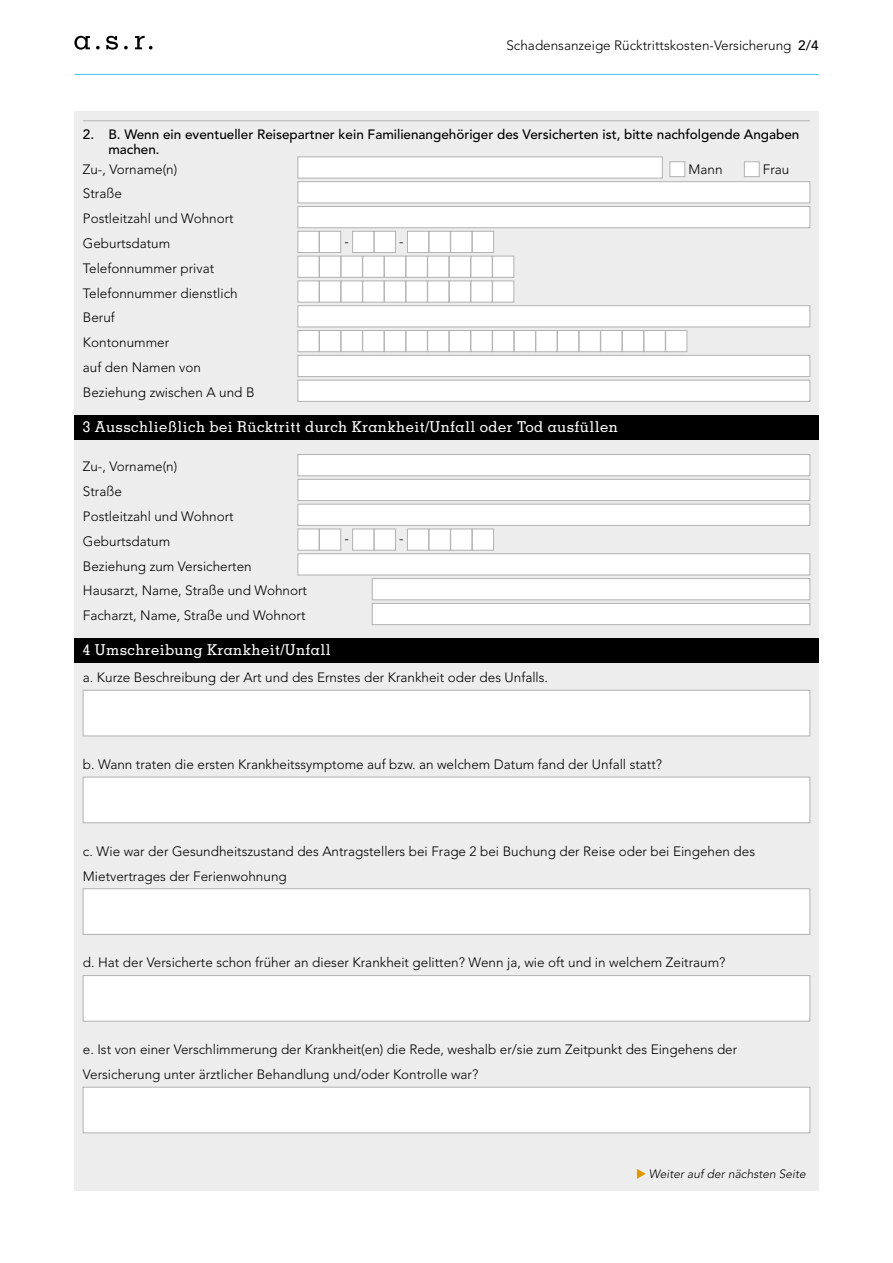
<style>
.page{position:relative;width:893px;height:1263px;background:#fff}
.page>*{position:absolute;margin:0;border:0;box-sizing:border-box;transform-origin:0 0}
.t1{font:500 15px "Memphis LT Std";letter-spacing:.025em;color:#fff}
.t2{font:300 13.5px/24.8px "Avenir LT Std";color:#000}
.t3{font:500 13.5px/15px "Avenir LT Std";color:#000}
.t4{font:italic 300 12px "Avenir LT Std";color:#000}
.s1{font-weight:500}
</style>
<div class="page">
<hr style="left:74px;top:74px;width:745px;height:1px;background:#46c2e6">
<svg style="left:124px;top:46px;width:4px;height:3px"></svg>
<svg style="left:135px;top:36px;width:18px;height:13px"></svg>
<svg style="left:96px;top:46px;width:4px;height:3px"></svg>
<svg style="left:74px;top:36px;width:16px;height:14px"></svg>
<svg style="left:106px;top:36px;width:12px;height:14px"></svg>
<div style="left:74px;top:112px;width:745px;height:1079px;background:#ededed"></div>
<hr style="left:83px;top:120px;width:727px;height:1px;background:#b3b2b2">
<div style="left:74px;top:415px;width:745px;height:25px;background:#000"></div>
<div style="left:74px;top:638px;width:745px;height:25px;background:#000"></div>
<div style="left:298px;top:157px;width:364px;height:21px;background:#fff;border:1px solid #b3b2b2"></div>
<div style="left:670px;top:162px;width:15px;height:15px;background:#fff;border:1px solid #b3b2b2"></div>
<div style="left:744px;top:162px;width:15px;height:15px;background:#fff;border:1px solid #b3b2b2"></div>
<div style="left:298px;top:181px;width:512px;height:22px;background:#fff;border:1px solid #b3b2b2"></div>
<div style="left:298px;top:206px;width:512px;height:22px;background:#fff;border:1px solid #b3b2b2"></div>
<div style="left:298px;top:231px;width:21px;height:22px;background:#fff;border:1px solid #b3b2b2"></div>
<div style="left:319px;top:231px;width:22px;height:22px;background:#fff;border:1px solid #b3b2b2"></div>
<div style="left:352px;top:231px;width:22px;height:22px;background:#fff;border:1px solid #b3b2b2"></div>
<div style="left:374px;top:231px;width:22px;height:22px;background:#fff;border:1px solid #b3b2b2"></div>
<div style="left:407px;top:231px;width:22px;height:22px;background:#fff;border:1px solid #b3b2b2"></div>
<div style="left:429px;top:231px;width:21px;height:22px;background:#fff;border:1px solid #b3b2b2"></div>
<div style="left:450px;top:231px;width:22px;height:22px;background:#fff;border:1px solid #b3b2b2"></div>
<div style="left:472px;top:231px;width:22px;height:22px;background:#fff;border:1px solid #b3b2b2"></div>
<div style="left:298px;top:256px;width:21px;height:22px;background:#fff;border:1px solid #b3b2b2"></div>
<div style="left:319px;top:256px;width:22px;height:22px;background:#fff;border:1px solid #b3b2b2"></div>
<div style="left:341px;top:256px;width:22px;height:22px;background:#fff;border:1px solid #b3b2b2"></div>
<div style="left:363px;top:256px;width:21px;height:22px;background:#fff;border:1px solid #b3b2b2"></div>
<div style="left:384px;top:256px;width:22px;height:22px;background:#fff;border:1px solid #b3b2b2"></div>
<div style="left:406px;top:256px;width:21px;height:22px;background:#fff;border:1px solid #b3b2b2"></div>
<div style="left:427px;top:256px;width:22px;height:22px;background:#fff;border:1px solid #b3b2b2"></div>
<div style="left:449px;top:256px;width:22px;height:22px;background:#fff;border:1px solid #b3b2b2"></div>
<div style="left:471px;top:256px;width:21px;height:22px;background:#fff;border:1px solid #b3b2b2"></div>
<div style="left:492px;top:256px;width:22px;height:22px;background:#fff;border:1px solid #b3b2b2"></div>
<div style="left:298px;top:281px;width:21px;height:21px;background:#fff;border:1px solid #b3b2b2"></div>
<div style="left:319px;top:281px;width:22px;height:21px;background:#fff;border:1px solid #b3b2b2"></div>
<div style="left:341px;top:281px;width:22px;height:21px;background:#fff;border:1px solid #b3b2b2"></div>
<div style="left:363px;top:281px;width:21px;height:21px;background:#fff;border:1px solid #b3b2b2"></div>
<div style="left:384px;top:281px;width:22px;height:21px;background:#fff;border:1px solid #b3b2b2"></div>
<div style="left:406px;top:281px;width:21px;height:21px;background:#fff;border:1px solid #b3b2b2"></div>
<div style="left:427px;top:281px;width:22px;height:21px;background:#fff;border:1px solid #b3b2b2"></div>
<div style="left:449px;top:281px;width:22px;height:21px;background:#fff;border:1px solid #b3b2b2"></div>
<div style="left:471px;top:281px;width:21px;height:21px;background:#fff;border:1px solid #b3b2b2"></div>
<div style="left:492px;top:281px;width:22px;height:21px;background:#fff;border:1px solid #b3b2b2"></div>
<div style="left:298px;top:305px;width:512px;height:22px;background:#fff;border:1px solid #b3b2b2"></div>
<div style="left:298px;top:330px;width:21px;height:22px;background:#fff;border:1px solid #b3b2b2"></div>
<div style="left:319px;top:330px;width:22px;height:22px;background:#fff;border:1px solid #b3b2b2"></div>
<div style="left:341px;top:330px;width:22px;height:22px;background:#fff;border:1px solid #b3b2b2"></div>
<div style="left:363px;top:330px;width:21px;height:22px;background:#fff;border:1px solid #b3b2b2"></div>
<div style="left:384px;top:330px;width:22px;height:22px;background:#fff;border:1px solid #b3b2b2"></div>
<div style="left:406px;top:330px;width:21px;height:22px;background:#fff;border:1px solid #b3b2b2"></div>
<div style="left:427px;top:330px;width:22px;height:22px;background:#fff;border:1px solid #b3b2b2"></div>
<div style="left:449px;top:330px;width:22px;height:22px;background:#fff;border:1px solid #b3b2b2"></div>
<div style="left:471px;top:330px;width:21px;height:22px;background:#fff;border:1px solid #b3b2b2"></div>
<div style="left:492px;top:330px;width:22px;height:22px;background:#fff;border:1px solid #b3b2b2"></div>
<div style="left:514px;top:330px;width:22px;height:22px;background:#fff;border:1px solid #b3b2b2"></div>
<div style="left:536px;top:330px;width:21px;height:22px;background:#fff;border:1px solid #b3b2b2"></div>
<div style="left:557px;top:330px;width:22px;height:22px;background:#fff;border:1px solid #b3b2b2"></div>
<div style="left:579px;top:330px;width:22px;height:22px;background:#fff;border:1px solid #b3b2b2"></div>
<div style="left:601px;top:330px;width:21px;height:22px;background:#fff;border:1px solid #b3b2b2"></div>
<div style="left:622px;top:330px;width:22px;height:22px;background:#fff;border:1px solid #b3b2b2"></div>
<div style="left:644px;top:330px;width:21px;height:22px;background:#fff;border:1px solid #b3b2b2"></div>
<div style="left:665px;top:330px;width:22px;height:22px;background:#fff;border:1px solid #b3b2b2"></div>
<div style="left:298px;top:355px;width:512px;height:22px;background:#fff;border:1px solid #b3b2b2"></div>
<div style="left:298px;top:380px;width:512px;height:22px;background:#fff;border:1px solid #b3b2b2"></div>
<div style="left:298px;top:454px;width:512px;height:22px;background:#fff;border:1px solid #b3b2b2"></div>
<div style="left:298px;top:479px;width:512px;height:22px;background:#fff;border:1px solid #b3b2b2"></div>
<div style="left:298px;top:504px;width:512px;height:22px;background:#fff;border:1px solid #b3b2b2"></div>
<div style="left:298px;top:529px;width:21px;height:21px;background:#fff;border:1px solid #b3b2b2"></div>
<div style="left:319px;top:529px;width:22px;height:21px;background:#fff;border:1px solid #b3b2b2"></div>
<div style="left:352px;top:529px;width:22px;height:21px;background:#fff;border:1px solid #b3b2b2"></div>
<div style="left:374px;top:529px;width:22px;height:21px;background:#fff;border:1px solid #b3b2b2"></div>
<div style="left:407px;top:529px;width:22px;height:21px;background:#fff;border:1px solid #b3b2b2"></div>
<div style="left:429px;top:529px;width:21px;height:21px;background:#fff;border:1px solid #b3b2b2"></div>
<div style="left:450px;top:529px;width:22px;height:21px;background:#fff;border:1px solid #b3b2b2"></div>
<div style="left:472px;top:529px;width:22px;height:21px;background:#fff;border:1px solid #b3b2b2"></div>
<div style="left:298px;top:554px;width:512px;height:21px;background:#fff;border:1px solid #b3b2b2"></div>
<div style="left:372px;top:578px;width:438px;height:22px;background:#fff;border:1px solid #b3b2b2"></div>
<div style="left:372px;top:603px;width:438px;height:22px;background:#fff;border:1px solid #b3b2b2"></div>
<div style="left:83px;top:690px;width:727px;height:46px;background:#fff;border:1px solid #b3b2b2"></div>
<div style="left:83px;top:777px;width:727px;height:46px;background:#fff;border:1px solid #b3b2b2"></div>
<div style="left:83px;top:888px;width:727px;height:46px;background:#fff;border:1px solid #b3b2b2"></div>
<div style="left:83px;top:975px;width:727px;height:46px;background:#fff;border:1px solid #b3b2b2"></div>
<div style="left:83px;top:1087px;width:727px;height:46px;background:#fff;border:1px solid #b3b2b2"></div>
<p class="t2" style="left:506px;top:33px;width:314px">Schadensanzeige Rücktrittskosten-Versicherung <span class="s1">2/4</span></p>
<p class="t3" style="left:108px;top:127px;width:692px;text-indent:-26px">2. B. Wenn ein eventueller Reisepartner kein Familienangehöriger des Versicherten ist, bitte nachfolgende Angaben machen.</p>
<p class="t2" style="left:83px;top:157px;width:96px">Zu-, Vorname(n)</p>
<p class="t2" style="left:688px;top:157px;width:36px">Mann</p>
<p class="t2" style="left:763px;top:157px;width:28px">Frau</p>
<p class="t2" style="left:83px;top:181px;width:152px">Straße<br>Postleitzahl und Wohnort<br>Geburtsdatum</p>
<p class="t2" style="left:344px;top:229px;width:6px">-</p>
<p class="t2" style="left:399px;top:229px;width:6px">-</p>
<p class="t2" style="left:83px;top:256px;width:173px">Telefonnummer privat<br>Telefonnummer dienstlich<br>Beruf<br>Kontonummer<br>auf den Namen von<br>Beziehung zwischen A und B</p>
<p class="t1" style="left:83px;top:417px;width:537px">3 Ausschließlich bei Rücktritt durch Krankheit/Unfall oder Tod ausfüllen</p>
<p class="t2" style="left:83px;top:454px;width:152px">Zu-, Vorname(n)<br>Straße<br>Postleitzahl und Wohnort<br>Geburtsdatum</p>
<p class="t2" style="left:344px;top:526px;width:6px">-</p>
<p class="t2" style="left:399px;top:526px;width:6px">-</p>
<p class="t2" style="left:83px;top:553px;width:226px">Beziehung zum Versicherten<br>Hausarzt, Name, Straße und Wohnort<br>Facharzt, Name, Straße und Wohnort</p>
<p class="t1" style="left:83px;top:640px;width:249px">4 Umschreibung Krankheit/Unfall</p>
<p class="t2" style="left:83px;top:665px;width:467px">a. Kurze Beschreibung der Art und des Ernstes der Krankheit oder des Unfalls.</p>
<p class="t2" style="left:83px;top:752px;width:581px">b. Wann traten die ersten Krankheitssymptome auf bzw. an welchem Datum fand der Unfall statt?</p>
<p class="t2" style="left:83px;top:839px;width:674px">c. Wie war der Gesundheitszustand des Antragstellers bei Frage 2 bei Buchung der Reise oder bei Eingehen des<br>Mietvertrages der Ferienwohnung</p>
<p class="t2" style="left:83px;top:950px;width:644px">d. Hat der Versicherte schon früher an dieser Krankheit gelitten? Wenn ja, wie oft und in welchem Zeitraum?</p>
<p class="t2" style="left:83px;top:1037px;width:656px">e. Ist von einer Verschlimmerung der Krankheit(en) die Rede, weshalb er/sie zum Zeitpunkt des Eingehens der<br>Versicherung unter ärztlicher Behandlung und/oder Kontrolle war?</p>
<p class="t4" style="left:649px;top:1167px;width:158px">Weiter auf der nächsten Seite</p>
</div>
